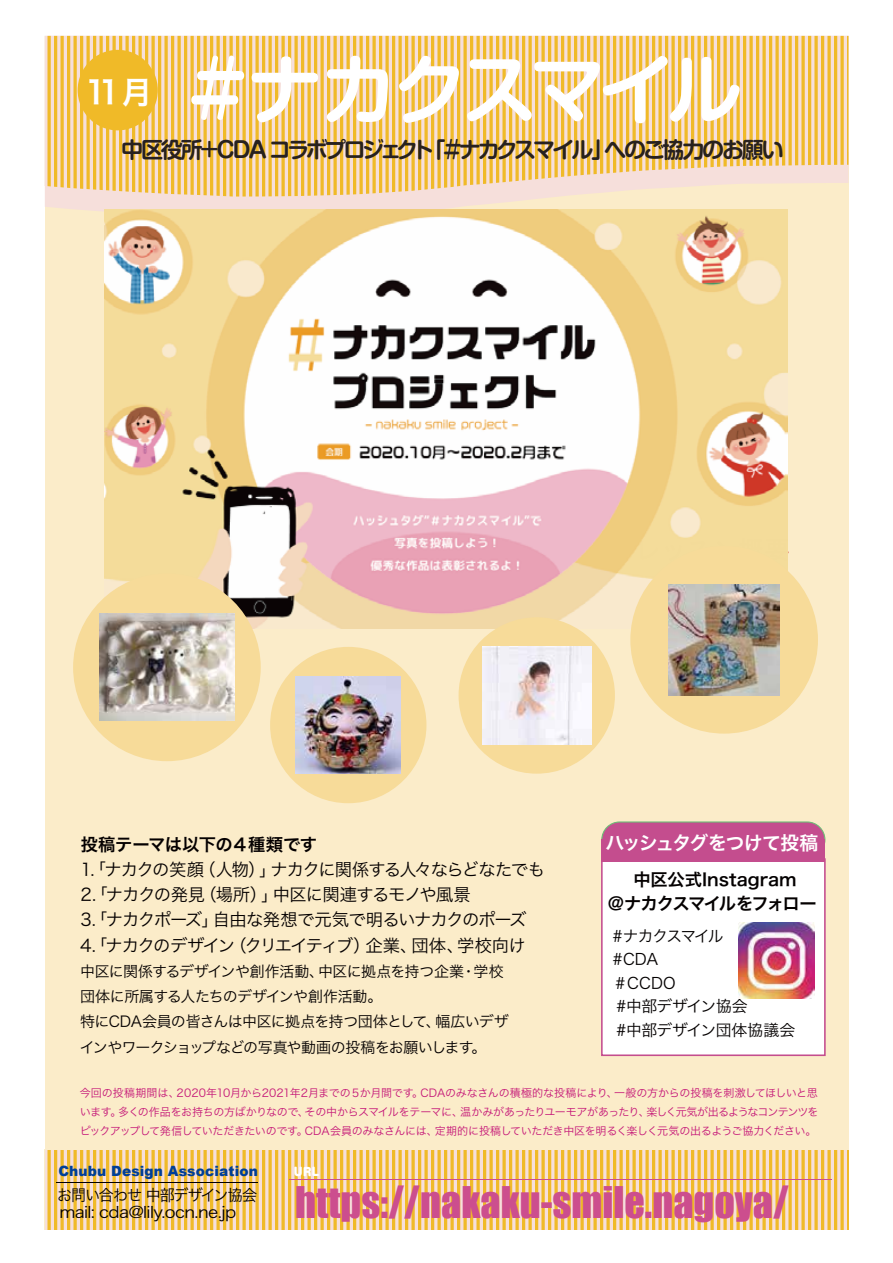
<style>
.page{position:relative;width:893px;height:1263px;background:#fff}
.page>*{position:absolute;margin:0;border:0;box-sizing:border-box;transform-origin:0 0}
.t1{font:700 75.6px "Shin M Go Pro De";letter-spacing:-.085em;color:#fff}
.t2{font:40.05px "Impact";color:#cc4e8e}
.t3{font:31.5px "Hira Kaku Pro W6";color:#fff}
.t4{font:700 22.05px "Shin M Go Pro De";letter-spacing:-.125em;color:#27211f}
.t5{font:18.9px "Hira Kaku Pro W6";letter-spacing:-.06em;color:#fff}
.t6{font:17.4px/25.2px "Hira Kaku Pro N W3";letter-spacing:-.055em;color:#040000}
.t7{font:17.4px/23.7px "Hira Kaku Pro W6";letter-spacing:-.015em;color:#040000;text-align:center}
.t8{font:17.4px "Hira Kaku Pro N W6";letter-spacing:-.035em;color:#040000}
.t9{font:15.75px/17.5px "Hira Kaku Pro W3";letter-spacing:-.04em;color:#040000;scale:.95 1}
.t10{font:15.75px/23.7px "Hira Kaku Pro W3";letter-spacing:-.015em;color:#040000}
.t11{font:15.75px/23.7px "Hira Kaku Pro W3";letter-spacing:-.04em;color:#040000}
.t12{font:15px/25.2px "Hira Kaku Pro N W3";letter-spacing:-.035em;color:#040000}
.t13{font:900 14.1px "Arial";letter-spacing:.01em;color:#003f98}
.t14{font:10.95px/18.9px "Hira Kaku Pro W3";letter-spacing:-.035em;color:#c51778;text-align:justify}
.t15{font:900 10.95px "Shin M Go Pro";color:#fff}
</style>
<div class="page">
<svg style="left:45px;top:1150px;width:803px;height:80px;background:#f2cc81"></svg>
<div style="left:45px;top:153px;width:803px;height:997px;background:#fbecc9"></div>
<hr style="left:56px;top:1182px;width:202px;height:1px;background:#040000">
<hr style="left:289px;top:1179px;width:261px;height:1px;background:#cc4e8e">
<hr style="left:549px;top:1179px;width:282px;height:1px;background:#cc4e8e">
<div style="left:601px;top:858px;width:225px;height:198px;background:#fff;border:2px solid #c44d8e"></div>
<div style="left:602px;top:822px;width:223px;height:35px;background:#c44d8e;border-radius:18px"></div>
<div style="left:601px;top:821px;width:224px;height:37px;border:1px solid #6fba76;border-radius:18px"></div>
<div style="left:602px;top:839px;width:223px;height:23px;background:#c44d8e"></div>
<svg style="left:45px;top:197px;width:743px;height:22px;fill:#f6dfdb"></svg>
<svg style="left:45px;top:36px;width:803px;height:161px;background:#f3ce89"></svg>
<div style="left:78px;top:50px;width:80px;height:80px;background:#f0ba28;border-radius:50%"></div>
<img style="left:105px;top:210px;width:683px;height:418px">
<div style="left:630px;top:546px;width:188px;height:188px;background:#f7db99;border-radius:50%"></div>
<div style="left:73px;top:573px;width:188px;height:188px;background:#f7db99;border-radius:50%"></div>
<div style="left:270px;top:647px;width:156px;height:156px;background:#f7db99;border-radius:50%"></div>
<div style="left:459px;top:617px;width:156px;height:157px;background:#f7db99;border-radius:50%"></div>
<img style="left:668px;top:584px;width:112px;height:111px">
<img style="left:296px;top:676px;width:105px;height:98px">
<img style="left:482px;top:647px;width:109px;height:97px">
<img style="left:99px;top:614px;width:136px;height:107px">
<img style="left:739px;top:923px;width:75px;height:75px">
<h1 class="t1" style="left:188px;top:28px;width:556px">#ナカクスマイル</h1>
<h3 class="t4" style="left:121px;top:132px;width:664px">中区役所＋CDA コラボプロジェクト「＃ナカクスマイル」へのご協力のお願い</h3>
<h3 class="t3" style="left:85px;top:64px;width:69px">11月</h3>
<h3 class="t8" style="left:81px;top:828px;width:238px">投稿テーマは以下の４種類です</h3>
<h3 class="t6" style="left:80px;top:856px;width:466px">1「. ナカクの笑顔（人物）」ナカクに関係する人々ならどなたでも2「. ナカクの発見（場所）」中区に関連するモノや風景<br>3「. ナカクポーズ」自由な発想で元気で明るいナカクのポーズ<br>4「. ナカクのデザイン（クリエイティブ）企業、団体、学校向け</h3>
<h3 class="t12" style="left:80px;top:957px;width:430px">中区に関係するデザインや創作活動、中区に拠点を持つ企業・学校団体に所属する人たちのデザインや創作活動。<br>特にCDA会員の皆さんは中区に拠点を持つ団体として、幅広いデザインやワークショップなどの写真や動画の投稿をお願いします。</h3>
<h3 class="t5" style="left:605px;top:826px;width:214px">ハッシュタグをつけて投稿</h3>
<h3 class="t7" style="left:608px;top:867px;width:210px">中区公式Instagram<br>@ナカクスマイルをフォロー</h3>
<h3 class="t11" style="left:613px;top:923px;width:112px">#ナカクスマイル#CDA＃CCDO</h3>
<h3 class="t10" style="left:616px;top:993px;width:181px">#中部デザイン協会<br>#中部デザイン団体協議会</h3>
<p class="t14" style="left:80px;top:1082px;width:740px">今回の投稿期間は、2020年10月から2021年2月までの５か月間です。CDAのみなさんの積極的な投稿により、一般の方からの投稿を刺激してほしいと思います。多くの作品をお持ちの方ばかりなので、その中からスマイルをテーマに、温かみがあったりユーモアがあったり、楽しく元気が出るようなコンテンツをピックアップして発信していただきたいのです。CDA会員のみなさんには、定期的に投稿していただき中区を明るく楽しく元気の出るようご協力ください。</p>
<p class="t15" style="left:294px;top:1163px;width:27px">URL</p>
<h3 class="t9" style="left:57px;top:1185px;width:212px">お問い合わせ 中部デザイン協会mail: cda@lily.ocn.ne.jp</h3>
<p class="t13" style="left:58px;top:1161px;width:201px">Chubu Design Association</p>
<h2 class="t2" style="left:295px;top:1171px;width:495px">https://nakaku-smile.nagoya/</h2>
</div>
